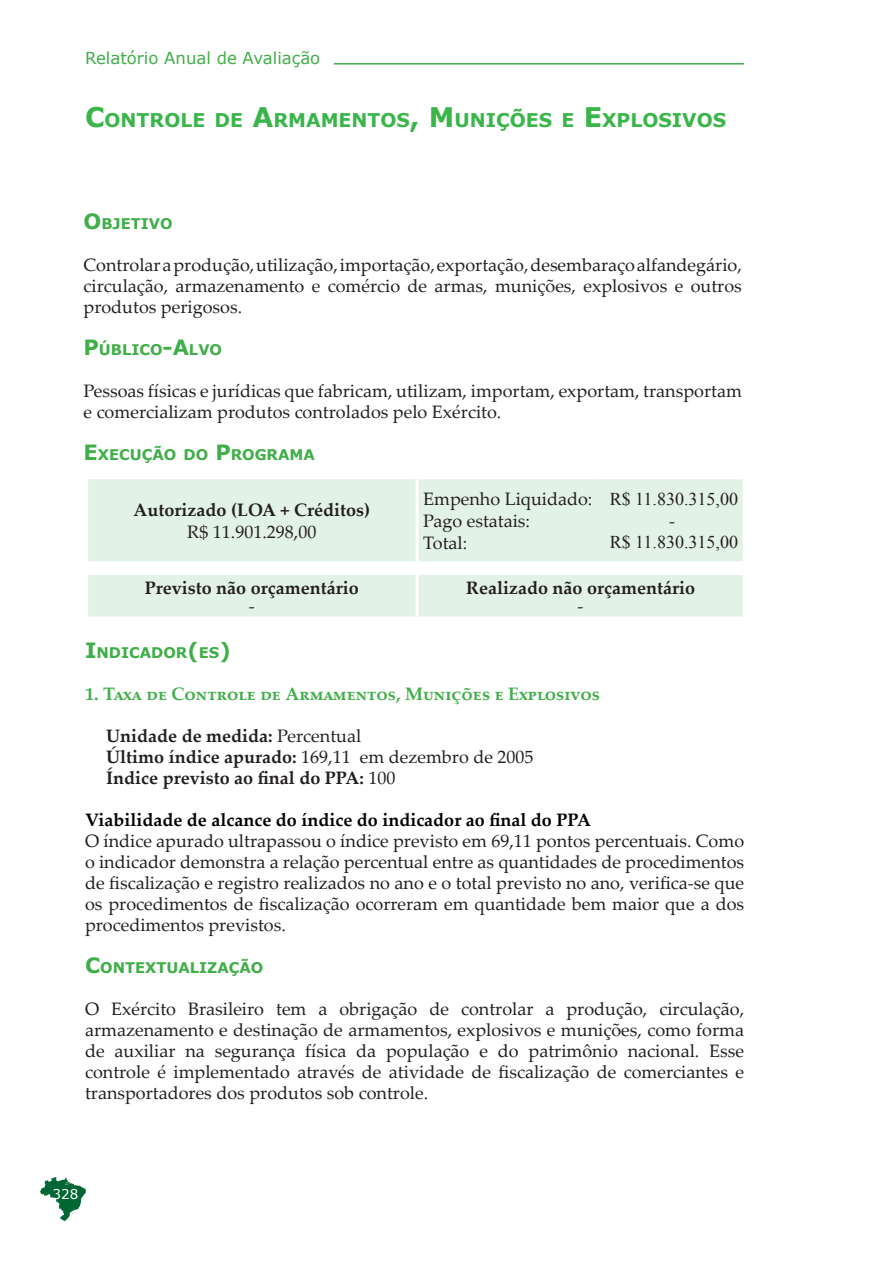
<style>
.page{position:relative;width:893px;height:1263px;background:#fff}
.page>*{position:absolute;margin:0;border:0;box-sizing:border-box;transform-origin:0 0}
.t1{font:700 18.9px "Verdana";color:#3ab54a}
.t2{font:18px/21px "Palatino Linotype";color:#231f20;text-align:justify}
.t3{font:700 18px "Palatino Linotype";color:#231f20}
.t4{font:700 18px "Palatino Linotype";color:#000}
.t5{font:700 18px "Palatino Linotype";color:#40ae49}
.t6{font:18px "Times New Roman";color:#231f20}
.t7{font:16.5px "Verdana";color:#40ae49}
.t8{font:700 14.7px "Verdana";color:#40ae49}
.t9{font:13.5px "Verdana";color:#fff}
.s1{font-size:27px}
.s2{font-size:21px}
.s3{font-weight:400}
.s4{font-weight:700}
</style>
<div class="page">
<img style="left:40px;top:1178px;width:45px;height:43px">
<hr style="left:334px;top:63px;width:410px;height:2px;background:#40ae49">
<div style="left:88px;top:479px;width:655px;height:138px;background:#e3f2e7"></div>
<hr style="left:416px;top:479px;width:3px;height:82px;background:#fff">
<hr style="left:85px;top:561px;width:332px;height:3px;background:#fff">
<hr style="left:417px;top:561px;width:183px;height:3px;background:#fff">
<hr style="left:600px;top:561px;width:146px;height:3px;background:#fff">
<svg style="left:88px;top:564px;width:655px;height:8px"></svg>
<hr style="left:85px;top:572px;width:332px;height:3px;background:#fff">
<hr style="left:417px;top:572px;width:183px;height:3px;background:#fff">
<hr style="left:416px;top:575px;width:3px;height:42px;background:#fff">
<hr style="left:600px;top:572px;width:146px;height:3px;background:#fff">
<p class="t7" style="left:85px;top:48px;width:237px">Relatório Anual de Avaliação</p>
<p class="t1" style="left:85px;top:108px;width:643px"><span class="s1">C</span>ONTROLE DE <span class="s1">A</span>RMAMENTOS<span class="s1">, M</span> UNIÇÕES E <span class="s1">E</span>XPLOSIVOS</p>
<p class="t8" style="left:84px;top:214px;width:91px"><span class="s2">O</span>BJETIVO</p>
<p class="t2" style="left:84px;top:253px;width:660px">Controlar a produção, utilização, importação, exportação, desembaraço alfandegário, circulação, armazenamento e comércio de armas, munições, explosivos e outros produtos perigosos.</p>
<p class="t8" style="left:84px;top:340px;width:140px"><span class="s2">P</span> ÚBLICO<span class="s2">-A</span>LVO</p>
<p class="t2" style="left:84px;top:379px;width:660px">Pessoas físicas e jurídicas que fabricam, utilizam, importam, exportam, transportam e comercializam produtos controlados pelo Exército.</p>
<p class="t8" style="left:84px;top:445px;width:232px"><span class="s2">E</span>XECUÇÃO DO <span class="s2">P</span> ROGRAMA</p>
<p class="t3" style="left:134px;top:497px;width:238px">Autorizado (LOA + Créditos)</p>
<p class="t2" style="left:187px;top:520px;width:131px">R$ 11.901.298,00</p>
<p class="t3" style="left:145px;top:575px;width:215px">Previsto não orçamentário</p>
<p class="t2" style="left:249px;top:595px;width:7px">-</p>
<p class="t2" style="left:423px;top:488px;width:171px">Empenho Liquidado:</p>
<p class="t2" style="left:423px;top:510px;width:108px">Pago estatais:</p>
<p class="t2" style="left:423px;top:531px;width:46px">Total:</p>
<p class="t6" style="left:610px;top:487px;width:130px">R$ 11.830.315,00</p>
<p class="t2" style="left:669px;top:509px;width:7px">-</p>
<p class="t6" style="left:610px;top:530px;width:130px">R$ 11.830.315,00</p>
<p class="t3" style="left:466px;top:575px;width:230px">Realizado não orçamentário</p>
<p class="t2" style="left:578px;top:595px;width:7px">-</p>
<p class="t8" style="left:85px;top:643px;width:47px"><span class="s2">I</span>NDICA</p>
<p class="t8" style="left:151px;top:643px;width:81px">DOR<span class="s2">(</span>ES<span class="s2">)</span></p>
<p class="t5" style="left:85px;top:681px;width:516px">1. Taxa de Controle de Armamentos, Munições e Explosivos</p>
<p class="t3" style="left:106px;top:723px;width:257px">Unidade de medida: <span class="s3">Percentual</span></p>
<p class="t2" style="left:106px;top:746px;width:429px"><span class="s4">Último índice apurado:</span> 169,11 em dezembro de 2005</p>
<p class="t3" style="left:106px;top:765px;width:291px">Índice previsto ao final do PPA: <span class="s3">100</span></p>
<p class="t4" style="left:85px;top:807px;width:507px">Viabilidade de alcance do índice do indicador ao final do PPA</p>
<p class="t2" style="left:85px;top:830px;width:661px">O índice apurado ultrapassou o índice previsto em 69,11 pontos percentuais. Como o indicador demonstra a relação percentual entre as quantidades de procedimentos de fiscalização e registro realizados no ano e o total previsto no ano, verifica-se que os procedimentos de fiscalização ocorreram em quantidade bem maior que a dos procedimentos previstos.</p>
<p class="t8" style="left:85px;top:958px;width:180px"><span class="s2">C</span>ONTEXTUALIZAÇÃO</p>
<p class="t2" style="left:85px;top:998px;width:661px">O Exército Brasileiro tem a obrigação de controlar a produção, circulação, armazenamento e destinação de armamentos, explosivos e munições, como forma de auxiliar na segurança física da população e do patrimônio nacional. Esse controle é implementado através de atividade de fiscalização de comerciantes e transportadores dos produtos sob controle.</p>
<p class="t9" style="left:53px;top:1185px;width:27px">328</p>
</div>
